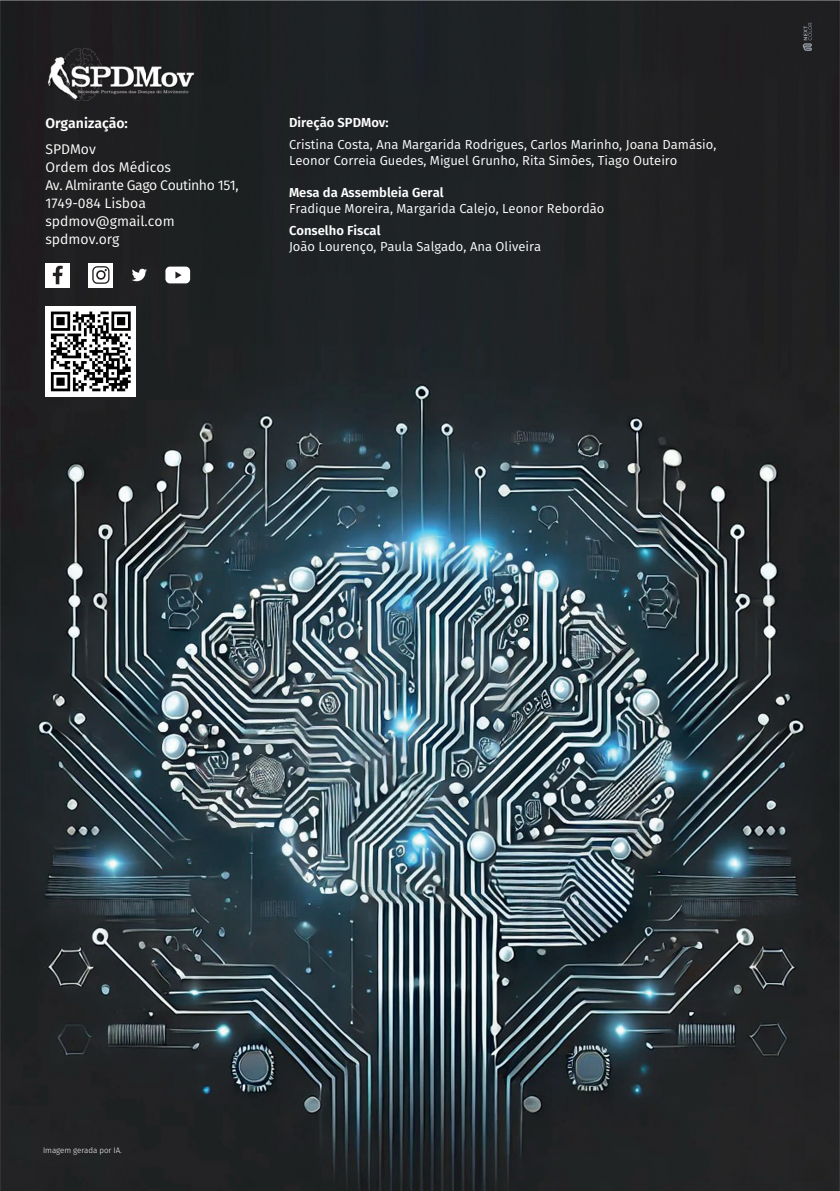
<style>
.page{position:relative;width:840px;height:1191px;background:#fff}
.page>*{position:absolute;margin:0;border:0;box-sizing:border-box;transform-origin:0 0}
.t1{font:14px/18px "Fira Sans";color:#fff}
.t2{font:600 14px/26px "Fira Sans";color:#fff}
.t3{font:13px/16px "Fira Sans";color:#fff}
.t4{font:300 8px "Fira Sans";letter-spacing:-.01em;color:#fff}
.s1{font-weight:400}
.s2{font-weight:600}
</style>
<div class="page">
<img style="left:0;top:0;width:839px;height:1191px">
<div style="left:45px;top:263px;width:25px;height:24px;background:#fff"></div>
<svg style="left:53px;top:265px;width:10px;height:19px"></svg>
<div style="left:88px;top:263px;width:25px;height:24px;background:#fff"></div>
<svg style="left:92px;top:266px;width:17px;height:18px"></svg>
<svg style="left:131px;top:268px;width:16px;height:14px"></svg>
<div style="left:165px;top:266px;width:25px;height:17px;background:#fff;border-radius:4px"></div>
<svg style="left:175px;top:271px;width:6px;height:8px"></svg>
<img style="left:45px;top:45px;width:152px;height:57px">
<svg style="left:802px;top:23px;width:9px;height:28px"></svg>
<div style="left:45px;top:306px;width:91px;height:91px;background:#fff"></div>
<svg style="left:51px;top:311px;width:80px;height:80px"></svg>
<p class="t2" style="left:45px;top:109px;width:84px">Organização:<br><span class="s1">SPDMov</span></p>
<p class="t1" style="left:45px;top:158px;width:195px">Ordem dos Médicos<br>Av. Almirante Gago Coutinho 151,<br>1749-084 Lisboa spdmov@gmail.com spdmov.org</p>
<p class="t3" style="left:289px;top:111px;width:428px;line-height:22px"><span class="s2">Direção SPDMov:<br></span>Cristina Costa, Ana Margarida Rodrigues, Carlos Marinho, Joana Damásio,</p>
<p class="t3" style="left:289px;top:152px;width:390px">Leonor Correia Guedes, Miguel Grunho, Rita Simões, Tiago Outeiro</p>
<p class="t3" style="left:289px;top:184px;width:317px"><span class="s2">Mesa da Assembleia Geral<br></span>Fradique Moreira, Margarida Calejo, Leonor Rebordão</p>
<p class="t3" style="left:289px;top:222px;width:253px"><span class="s2">Conselho Fiscal<br></span>João Lourenço, Paula Salgado, Ana Oliveira</p>
<p class="t4" style="left:43px;top:1144px;width:80px">Imagem gerada por IA.</p>
</div>
